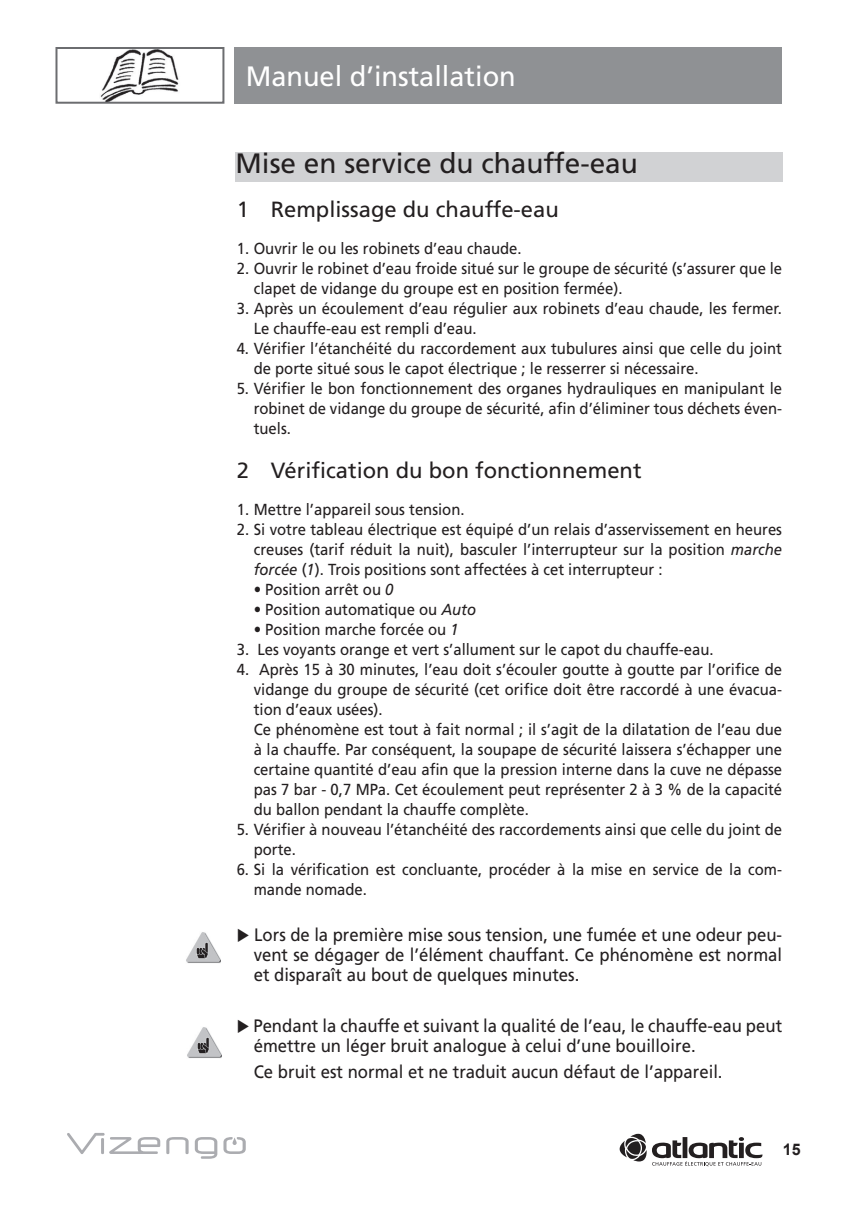
<style>
.page{position:relative;width:868px;height:1208px;background:#fff}
.page>*{position:absolute;margin:0;border:0;box-sizing:border-box;transform-origin:0 0}
.t1{font:28px "Frutiger LT Std";color:#231f20}
.t2{font:28px "Frutiger LT Std";color:#fff}
.t3{font:22px "Frutiger LT Std";color:#231f20}
.t4{font:18px/20px "Frutiger LT Std";color:#231f20;text-align:justify;scale:.93 1}
.t5{font:16px/20px "Frutiger LT Std";color:#231f20;scale:.93 1}
.t6{font:700 16px "Arial";color:#231f20}
.s1{font-style:italic}
</style>
<div class="page">
<div style="left:234px;top:48px;width:548px;height:56px;background:#8f9194"></div>
<svg style="left:620px;top:1133px;width:142px;height:33px"></svg>
<svg style="left:166px;top:1137px;width:23px;height:17px"></svg>
<svg style="left:195px;top:1137px;width:22px;height:21px"></svg>
<svg style="left:67px;top:1133px;width:93px;height:21px"></svg>
<svg style="left:223px;top:1137px;width:23px;height:17px"></svg>
<img style="left:100px;top:50px;width:79px;height:51px">
<div style="left:55px;top:47px;width:169px;height:57px;border:2px solid #6c6d70"></div>
<img style="left:186px;top:932px;width:35px;height:31px">
<img style="left:187px;top:1027px;width:35px;height:31px">
<div style="left:235px;top:152px;width:548px;height:29px;background:#d1d2d4"></div>
<h1 class="t2" style="left:246px;top:60px;width:272px">Manuel d’installation</h1>
<h1 class="t1" style="left:235px;top:147px;width:404px">Mise en service du chauffe-eau</h1>
<h2 class="t3" style="left:237px;top:197px;width:324px">1 Remplissage du chauffe-eau</h2>
<p class="t5" style="left:237px;top:239px;width:308px">1. Ouvrir le ou les robinets d’eau chaude.</p>
<p class="t5" style="left:254px;top:259px;width:570px;text-indent:-17px">2. Ouvrir le robinet d’eau froide situé sur le groupe de sécurité (s’assurer que le clapet de vidange du groupe est en position fermée).</p>
<p class="t5" style="left:254px;top:299px;width:570px;text-indent:-17px">3. Après un écoulement d’eau régulier aux robinets d’eau chaude, les fermer.<br>Le chauffe-eau est rempli d’eau.</p>
<p class="t5" style="left:254px;top:339px;width:570px;text-indent:-17px">4. Vérifier l’étanchéité du raccordement aux tubulures ainsi que celle du joint de porte situé sous le capot électrique ; le resserrer si nécessaire.</p>
<p class="t5" style="left:254px;top:379px;width:570px;text-align:justify;text-indent:-17px">5. Vérifier le bon fonctionnement des organes hydrauliques en manipulant le robinet de vidange du groupe de sécurité, afin d’éliminer tous déchets éven&shy;tuels.</p>
<h2 class="t3" style="left:237px;top:457px;width:406px">2 Vérification du bon fonctionnement</h2>
<p class="t5" style="left:237px;top:499px;width:247px">1. Mettre l’appareil sous tension.</p>
<p class="t5" style="left:254px;top:519px;width:570px;text-align:justify;text-indent:-17px">2. Si votre tableau électrique est équipé d’un relais d’asservissement en heures creuses (tarif réduit la nuit), basculer l’interrupteur sur la position <span class="s1">marche forcée</span> (<span class="s1">1</span>). Trois positions sont affectées à cet interrupteur :</p>
<p class="t5" style="left:254px;top:579px;width:152px">• Position arrêt ou <span class="s1">0</span></p>
<p class="t5" style="left:254px;top:599px;width:241px">• Position automatique ou <span class="s1">Auto</span></p>
<p class="t5" style="left:254px;top:619px;width:222px">• Position marche forcée ou <span class="s1">1</span></p>
<p class="t5" style="left:237px;top:639px;width:514px">3. Les voyants orange et vert s’allument sur le capot du chauffe-eau.</p>
<p class="t5" style="left:254px;top:659px;width:570px;text-indent:-17px">4. Après 15 à 30 minutes, l’eau doit s’écouler goutte à goutte par l’orifice de vidange du groupe de sécurité (cet orifice doit être raccordé à une évacua&shy;tion d’eaux usées).<br>Ce phénomène est tout à fait normal ; il s’agit de la dilatation de l’eau due à la chauffe. Par conséquent, la soupape de sécurité laissera s’échapper une certaine quantité d’eau afin que la pression interne dans la cuve ne dépasse pas 7 bar - 0,7 MPa. Cet écoulement peut représenter 2 à 3 % de la capacité du ballon pendant la chauffe complète.</p>
<p class="t5" style="left:254px;top:819px;width:570px;text-indent:-17px">5. Vérifier à nouveau l’étanchéité des raccordements ainsi que celle du joint de porte.</p>
<p class="t5" style="left:254px;top:859px;width:570px;text-indent:-17px">6. Si la vérification est concluante, procéder à la mise en service de la com&shy;mande nomade.</p>
<p class="t4" style="left:254px;top:924px;width:570px;text-indent:-17px">◆ Lors de la première mise sous tension, une fumée et une odeur peu&shy;vent se dégager de l’élément chauffant. Ce phénomène est normal et disparaît au bout de quelques minutes.</p>
<p class="t4" style="left:254px;top:1015px;width:570px;text-indent:-17px">◆ Pendant la chauffe et suivant la qualité de l’eau, le chauffe-eau peut émettre un léger bruit analogue à celui d’une bouilloire.</p>
<p class="t4" style="left:254px;top:1061px;width:506px">Ce bruit est normal et ne traduit aucun défaut de l’appareil.</p>
<p class="t6" style="left:783px;top:1138px;width:19px">15</p>
</div>
